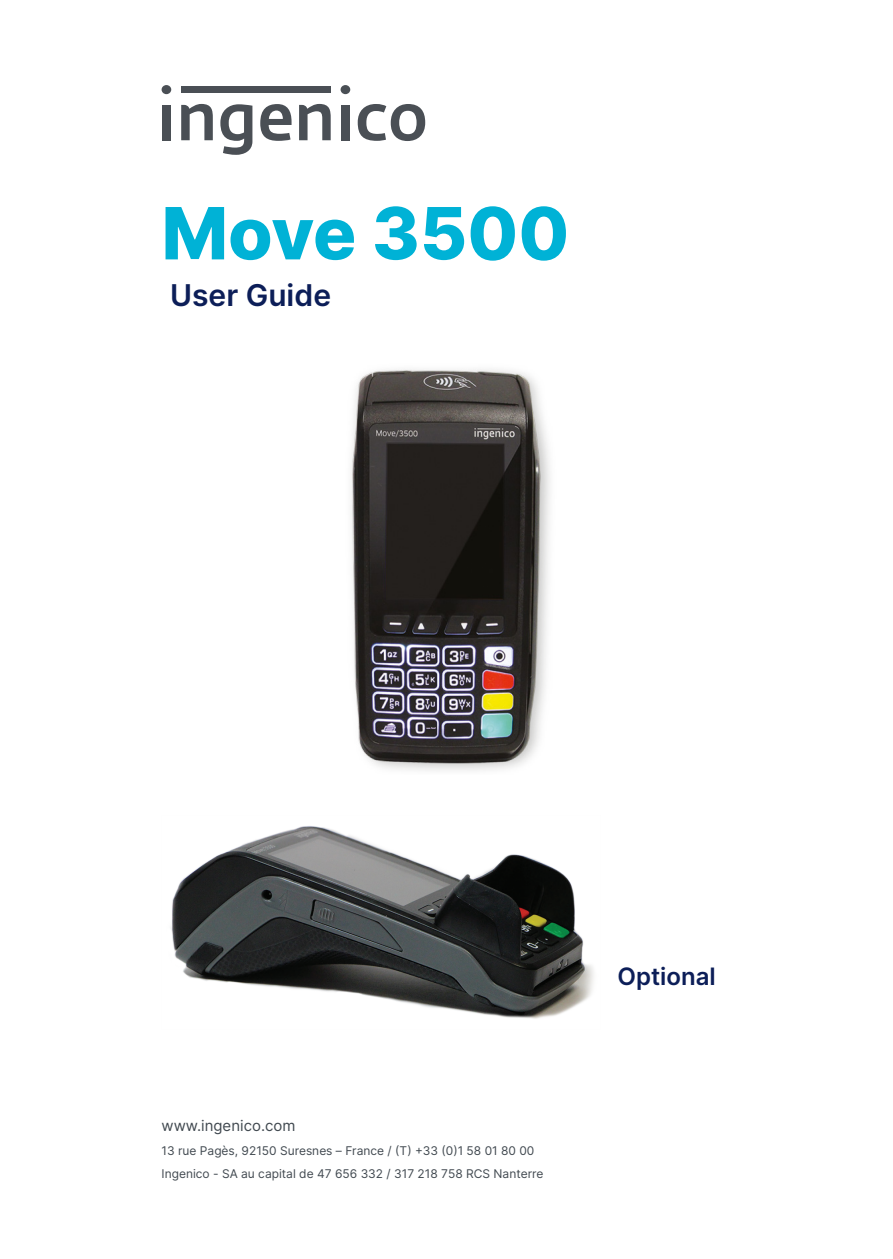
<style>
.page{position:relative;width:893px;height:1259px;background:#fff}
.page>*{position:absolute;margin:0;border:0;box-sizing:border-box;transform-origin:0 0}
.t1{font:800 72px "Inter";color:#00b2d6}
.t2{font:600 30px "Inter";color:#0c1e58}
.t3{font:600 24px "Inter";color:#0c1e58}
.t4{font:15px "Inter";color:#414950}
.t5{font:12px/23.1px "Inter";color:#414950}
</style>
<div class="page">
<img style="left:171px;top:826px;width:423px;height:193px">
<img style="left:351px;top:369px;width:199px;height:402px">
<div style="left:162px;top:105px;width:9px;height:35px;background:#4a4f55"></div>
<div style="left:181px;top:86px;width:150px;height:7px;background:#4a4f55"></div>
<svg style="left:220px;top:104px;width:32px;height:51px"></svg>
<svg style="left:260px;top:104px;width:32px;height:37px"></svg>
<div style="left:341px;top:105px;width:9px;height:35px;background:#4a4f55"></div>
<svg style="left:358px;top:104px;width:67px;height:37px"></svg>
<div style="left:162px;top:85px;width:9px;height:9px;background:#4a4f55;border-radius:50%"></div>
<div style="left:341px;top:85px;width:9px;height:9px;background:#4a4f55;border-radius:50%"></div>
<svg style="left:181px;top:104px;width:32px;height:36px"></svg>
<svg style="left:299px;top:104px;width:32px;height:36px"></svg>
<p class="t1" style="left:162px;top:181px;width:409px">Move 3500</p>
<p class="t2" style="left:170px;top:273px;width:163px">User Guide</p>
<p class="t4" style="left:162px;top:1114px;width:135px">www.ingenico.com</p>
<p class="t5" style="left:162px;top:1139px;width:383px">13 rue Pagès, 92150 Suresnes – France / (T) +33 (0)1 58 01 80 00<br>Ingenico - SA au capital de 47 656 332 / 317 218 758 RCS Nanterre</p>
<p class="t3" style="left:617px;top:958px;width:100px">Optional</p>
</div>
